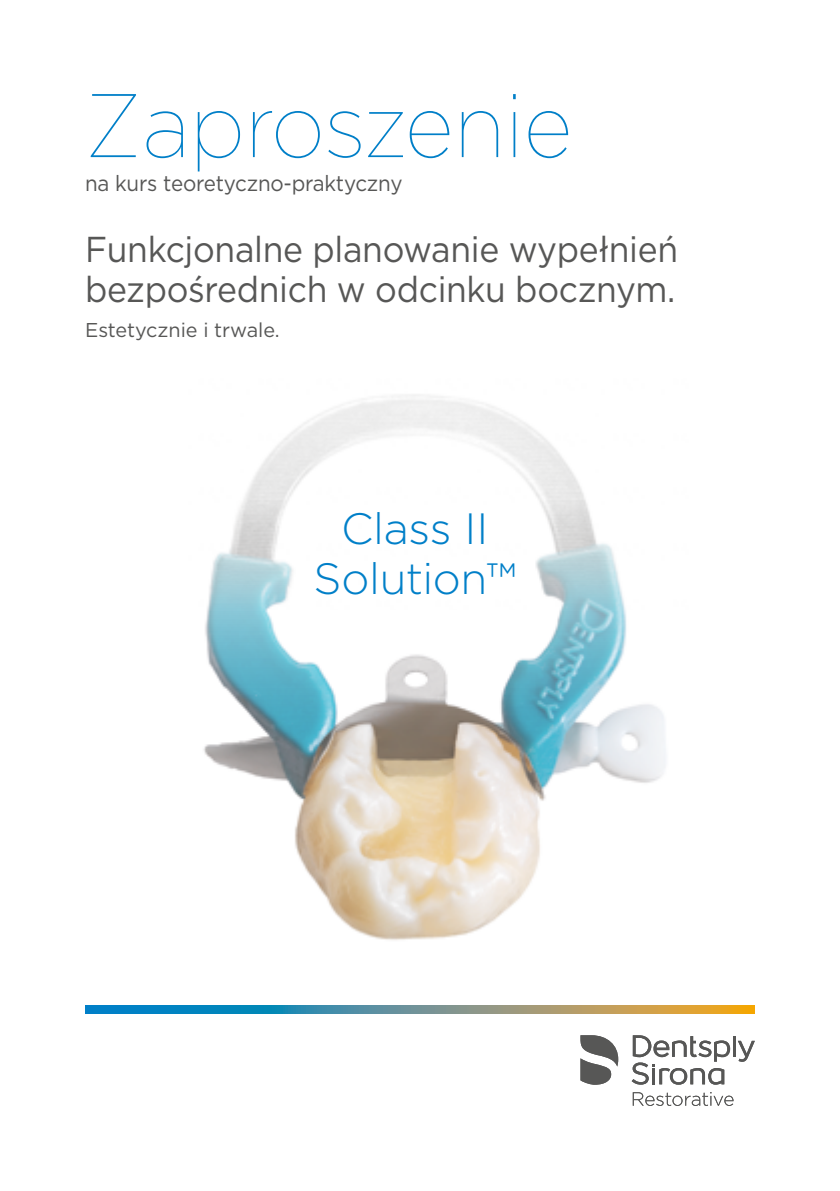
<style>
.page{position:relative;width:840px;height:1191px;background:#fff}
.page>*{position:absolute;margin:0;border:0;box-sizing:border-box;transform-origin:0 0}
.t1{font:100 90px "Gotham";color:#007fc8;scale:.94 1}
.t2{font:300 43.8px/50.2px "Gotham";letter-spacing:-.01em;color:#007fc8;text-align:center}
.t3{font:36px/40px "Gotham";letter-spacing:-.01em;color:#575756;scale:.94 1}
.t4{font:22px "Gotham";letter-spacing:-.01em;color:#575756;scale:.94 1}
.t5{font:20px "Gotham";letter-spacing:-.005em;color:#575756}
</style>
<div class="page">
<img style="left:203px;top:611px;width:463px;height:329px">
<img style="left:207px;top:395px;width:419px;height:216px">
<hr style="left:732px;top:1036px;width:3px;height:20px;background:#575756">
<svg style="left:738px;top:1040px;width:16px;height:21px"></svg>
<svg style="left:631px;top:1035px;width:98px;height:49px"></svg>
<svg style="left:580px;top:1035px;width:38px;height:49px"></svg>
<svg style="left:632px;top:1092px;width:101px;height:14px"></svg>
<svg style="left:85px;top:1005px;width:669px;height:8px;background:#6b9289"></svg>
<h1 class="t1" style="left:85px;top:70px;width:520px">Zaproszenie</h1>
<p class="t4" style="left:85px;top:169px;width:339px">na kurs teoretyczno-praktyczny</p>
<p class="t3" style="left:85px;top:228px;width:632px">Funkcjonalne planowanie wypełnień bezpośrednich w odcinku bocznym.</p>
<p class="t5" style="left:85px;top:317px;width:196px">Estetycznie i trwale.</p>
<p class="t2" style="left:313px;top:502px;width:204px">Class II<br>Solution™</p>
</div>
